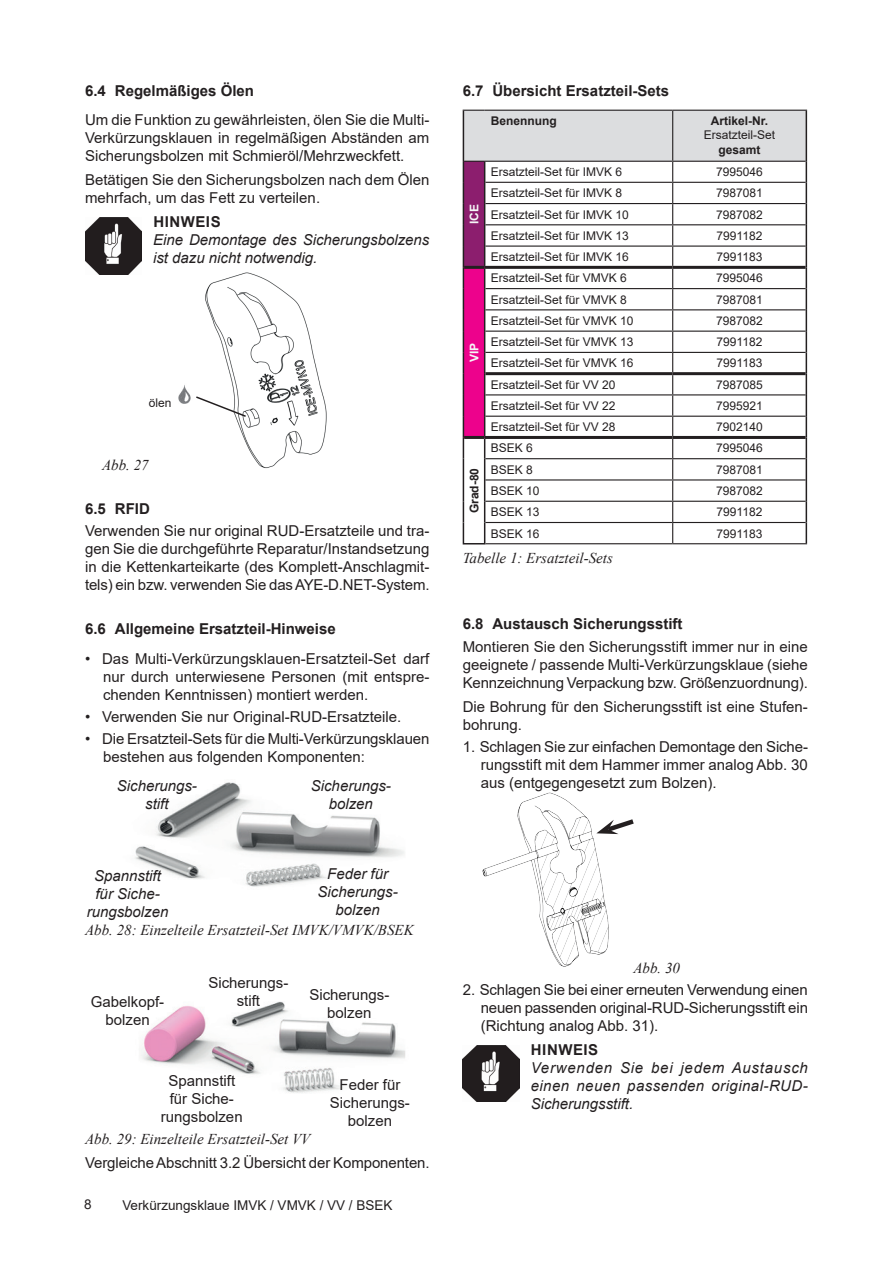
<style>
.page{position:relative;width:893px;height:1263px;background:#fff}
.page>*{position:absolute;margin:0;border:0;box-sizing:border-box;transform-origin:0 0}
.t1{font:15px/18px "Arial";color:#231f20;text-align:justify}
.t2{font:italic 15px/18px "Arial";color:#231f20;text-align:center}
.t3{font:italic 15px "Times New Roman";color:#231f20}
.t4{font:700 15px "Arial";color:#231f20}
.t5{font:700 15px "Arial";letter-spacing:.035em;color:#231f20}
.t6{font:13.5px "Arial";color:#231f20}
.t7{font:12px "Arial";color:#231f20}
.t8{font:700 12px "Arial";color:#231f20}
.t9{font:700 12px "Arial";color:#f5f7f7}
</style>
<div class="page">
<svg style="left:463px;top:110px;width:344px;height:434px"></svg>
<hr style="left:806px;top:111px;width:1px;height:50px;background:#231f20">
<svg style="left:611px;top:819px;width:23px;height:16px"></svg>
<img style="left:482px;top:792px;width:129px;height:175px">
<img style="left:463px;top:1046px;width:56px;height:56px">
<img style="left:85px;top:218px;width:57px;height:56px">
<img style="left:205px;top:272px;width:122px;height:197px">
<img style="left:178px;top:385px;width:13px;height:19px">
<svg style="left:196px;top:395px;width:52px;height:23px"></svg>
<img style="left:135px;top:782px;width:269px;height:105px">
<img style="left:141px;top:1001px;width:264px;height:92px">
<p class="t4" style="left:85px;top:80px;width:170px">6.4 Regelmäßiges Ölen</p>
<p class="t1" style="left:85px;top:110px;width:346px">Um die Funktion zu gewährleisten, ölen Sie die Multi-Verkürzungsklauen in regelmäßigen Abständen am Sicherungsbolzen mit Schmieröl/Mehrzweckfett.</p>
<p class="t1" style="left:85px;top:171px;width:346px">Betätigen Sie den Sicherungsbolzen nach dem Ölen mehrfach, um das Fett zu verteilen.</p>
<p class="t5" style="left:153px;top:212px;width:69px">HINWEIS</p>
<p class="t2" style="left:153px;top:231px;width:278px;text-align:left">Eine Demontage des Sicherungsbolzens ist dazu nicht notwendig.</p>
<p class="t7" style="left:149px;top:394px;width:24px">ölen</p>
<p class="t3" style="left:102px;top:455px;width:48px">Abb. 27</p>
<p class="t4" style="left:85px;top:498px;width:66px">6.5 RFID</p>
<p class="t1" style="left:85px;top:522px;width:346px">Verwenden Sie nur original RUD-Ersatzteile und tra&shy;gen Sie die durchgeführte Reparatur/Instandsetzung in die Kettenkarteikarte (des Komplett-Anschlagmit&shy;tels) ein bzw. verwenden Sie das AYE-D.NET-System.</p>
<p class="t4" style="left:85px;top:618px;width:252px">6.6 Allgemeine Ersatzteil-Hinweise</p>
<p class="t1" style="left:103px;top:649px;width:328px;text-indent:-18px">• Das Multi-Verkürzungsklauen-Ersatzteil-Set darf nur durch unterwiesene Personen (mit entspre&shy;chenden Kenntnissen) montiert werden.</p>
<p class="t1" style="left:85px;top:708px;width:318px">• Verwenden Sie nur Original-RUD-Ersatzteile.</p>
<p class="t1" style="left:103px;top:730px;width:328px;text-indent:-18px">• Die Ersatzteil-Sets für die Multi-Verkürzungsklauen bestehen aus folgenden Komponenten:</p>
<p class="t2" style="left:117px;top:777px;width:82px">Sicherungs&shy;stift</p>
<p class="t2" style="left:311px;top:777px;width:82px">Sicherungs&shy;bolzen</p>
<p class="t2" style="left:318px;top:865px;width:82px">Feder für<br>Sicherungs&shy;bolzen</p>
<p class="t2" style="left:87px;top:867px;width:83px">Spannstift für Siche&shy;rungsbolzen</p>
<p class="t3" style="left:85px;top:920px;width:330px">Abb. 28: Einzelteile Ersatzteil-Set IMVK/VMVK/BSEK</p>
<p class="t1" style="left:91px;top:993px;width:75px;text-align:center">Gabelkopf&shy;bolzen</p>
<p class="t1" style="left:208px;top:973px;width:82px;text-align:center">Sicherungs&shy;stift</p>
<p class="t1" style="left:161px;top:1071px;width:83px;text-align:center">Spannstift für Siche&shy;rungsbolzen</p>
<p class="t1" style="left:309px;top:986px;width:82px;text-align:center">Sicherungs&shy;bolzen</p>
<p class="t1" style="left:330px;top:1075px;width:82px;text-align:center">Feder für<br>Sicherungs&shy;bolzen</p>
<p class="t3" style="left:85px;top:1128px;width:227px">Abb. 29: Einzelteile Ersatzteil-Set VV</p>
<p class="t1" style="left:85px;top:1154px;width:346px">Vergleiche Abschnitt 3.2 Übersicht der Komponenten.</p>
<p class="t6" style="left:84px;top:1194px;width:9px">8</p>
<p class="t6" style="left:122px;top:1195px;width:272px">Verkürzungsklaue IMVK / VMVK / VV / BSEK</p>
<p class="t4" style="left:463px;top:80px;width:208px">6.7 Übersicht Ersatzteil-Sets</p>
<p class="t8" style="left:491px;top:112px;width:67px">Benennung</p>
<p class="t8" style="left:711px;top:112px;width:59px">Artikel-Nr.</p>
<p class="t7" style="left:704px;top:127px;width:73px">Ersatzteil-Set</p>
<p class="t8" style="left:718px;top:141px;width:44px">gesamt</p>
<p class="t9" style="left:466px;top:224px;width:22px;rotate:-90deg">ICE</p>
<p class="t9" style="left:466px;top:362px;width:21px;rotate:-90deg">VIP</p>
<p class="t7" style="left:491px;top:164px;width:133px">Ersatzteil-Set für IMVK 6</p>
<p class="t7" style="left:716px;top:164px;width:48px">7995046</p>
<p class="t7" style="left:491px;top:185px;width:133px">Ersatzteil-Set für IMVK 8</p>
<p class="t7" style="left:716px;top:185px;width:48px">7987081</p>
<p class="t7" style="left:491px;top:206px;width:140px">Ersatzteil-Set für IMVK 10</p>
<p class="t7" style="left:716px;top:206px;width:48px">7987082</p>
<p class="t7" style="left:491px;top:227px;width:140px">Ersatzteil-Set für IMVK 13</p>
<p class="t7" style="left:717px;top:227px;width:47px">7991182</p>
<p class="t7" style="left:491px;top:249px;width:140px">Ersatzteil-Set für IMVK 16</p>
<p class="t7" style="left:717px;top:249px;width:47px">7991183</p>
<p class="t7" style="left:491px;top:270px;width:138px">Ersatzteil-Set für VMVK 6</p>
<p class="t7" style="left:716px;top:270px;width:48px">7995046</p>
<p class="t7" style="left:491px;top:291px;width:138px">Ersatzteil-Set für VMVK 8</p>
<p class="t7" style="left:716px;top:291px;width:48px">7987081</p>
<p class="t7" style="left:491px;top:312px;width:144px">Ersatzteil-Set für VMVK 10</p>
<p class="t7" style="left:716px;top:312px;width:48px">7987082</p>
<p class="t7" style="left:491px;top:334px;width:144px">Ersatzteil-Set für VMVK 13</p>
<p class="t7" style="left:717px;top:334px;width:47px">7991182</p>
<p class="t7" style="left:491px;top:355px;width:144px">Ersatzteil-Set für VMVK 16</p>
<p class="t7" style="left:717px;top:355px;width:47px">7991183</p>
<p class="t7" style="left:491px;top:376px;width:126px">Ersatzteil-Set für VV 20</p>
<p class="t7" style="left:716px;top:376px;width:48px">7987085</p>
<p class="t7" style="left:491px;top:397px;width:126px">Ersatzteil-Set für VV 22</p>
<p class="t7" style="left:716px;top:397px;width:48px">7995921</p>
<p class="t7" style="left:491px;top:419px;width:126px">Ersatzteil-Set für VV 28</p>
<p class="t7" style="left:716px;top:419px;width:48px">7902140</p>
<p class="t7" style="left:491px;top:440px;width:44px">BSEK 6</p>
<p class="t7" style="left:716px;top:440px;width:48px">7995046</p>
<p class="t7" style="left:491px;top:461px;width:44px">BSEK 8</p>
<p class="t7" style="left:716px;top:461px;width:48px">7987081</p>
<p class="t7" style="left:491px;top:482px;width:50px">BSEK 10</p>
<p class="t7" style="left:716px;top:482px;width:48px">7987082</p>
<p class="t7" style="left:491px;top:504px;width:50px">BSEK 13</p>
<p class="t7" style="left:717px;top:504px;width:47px">7991182</p>
<p class="t7" style="left:491px;top:525px;width:50px">BSEK 16</p>
<p class="t7" style="left:717px;top:525px;width:47px">7991183</p>
<p class="t3" style="left:463px;top:547px;width:152px">Tabelle 1: Ersatzteil-Sets</p>
<p class="t8" style="left:466px;top:513px;width:47px;rotate:-90deg">Grad-80</p>
<p class="t4" style="left:463px;top:613px;width:221px">6.8 Austausch Sicherungsstift</p>
<p class="t1" style="left:463px;top:637px;width:347px">Montieren Sie den Sicherungsstift immer nur in eine geeignete / passende Multi-Verkürzungsklaue (siehe Kennzeichnung Verpackung bzw. Größenzuordnung).</p>
<p class="t1" style="left:463px;top:697px;width:347px">Die Bohrung für den Sicherungsstift ist eine Stufen&shy;bohrung.</p>
<p class="t1" style="left:481px;top:738px;width:329px;text-indent:-18px">1. Schlagen Sie zur einfachen Demontage den Siche&shy;rungsstift mit dem Hammer immer analog Abb. 30 aus (entgegengesetzt zum Bolzen).</p>
<p class="t3" style="left:633px;top:957px;width:48px">Abb. 30</p>
<p class="t1" style="left:481px;top:980px;width:329px;text-indent:-18px">2. Schlagen Sie bei einer erneuten Verwendung einen neuen passenden original-RUD-Sicherungsstift ein (Richtung analog Abb. 31).</p>
<p class="t5" style="left:531px;top:1039px;width:69px">HINWEIS</p>
<p class="t2" style="left:531px;top:1059px;width:279px;text-align:justify">Verwenden Sie bei jedem Austausch einen neuen passenden original-RUD-Sicherungsstift.</p>
</div>
